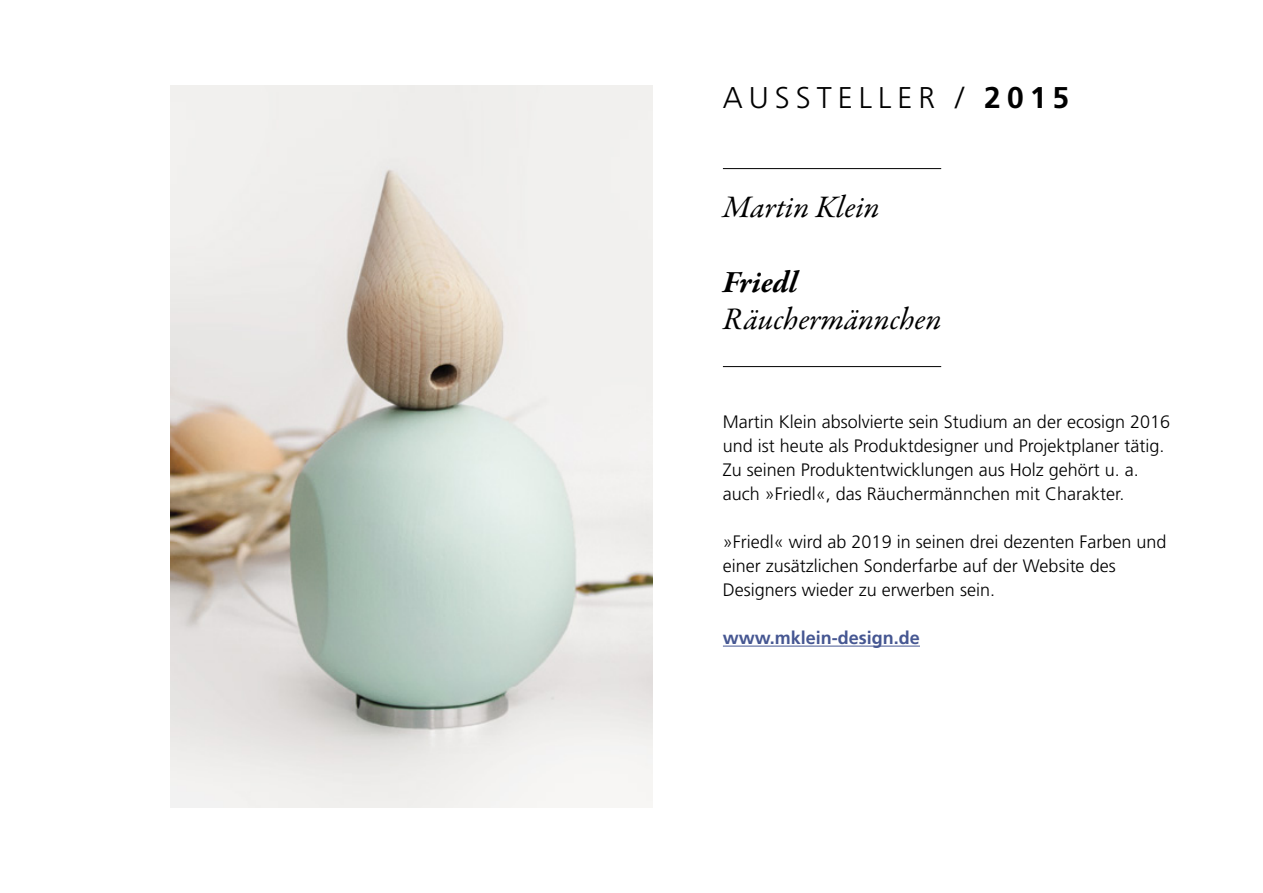
<style>
.page{position:relative;width:1263px;height:893px;background:#fff}
.page>*{position:absolute;margin:0;border:0;box-sizing:border-box;transform-origin:0 0}
.t1{font:italic 31.5px "Garamond Premr Pro";color:#000}
.t2{font:italic 700 31.5px "Garamond Premr Pro";color:#000}
.t3{font:300 30px "Frutiger LT Std";letter-spacing:.2em;color:#000}
.t4{font:300 18px/24px "Frutiger LT Std";color:#000}
.t5{font:700 18px "Frutiger LT Std";color:#465792}
.s1{font-weight:700}
</style>
<div class="page">
<img style="left:170px;top:85px;width:483px;height:723px">
<hr style="left:723px;top:646px;width:197px;height:1px;background:#465792">
<hr style="left:723px;top:366px;width:218px;height:1px;background:#000">
<hr style="left:723px;top:168px;width:218px;height:1px;background:#000">
<h2 class="t3" style="left:723px;top:80px;width:348px">AUSSTELLER / <span class="s1">2015</span></h2>
<h1 class="t1" style="left:723px;top:187px;width:158px">Martin Klein</h1>
<h1 class="t2" style="left:723px;top:263px;width:76px">Friedl</h1>
<h1 class="t1" style="left:723px;top:299px;width:220px">Räuchermännchen</h1>
<p class="t4" style="left:723px;top:410px;width:449px">Martin Klein absolvierte sein Studium an der ecosign 2016 und ist heute als Produktdesigner und Projektplaner tätig.<br>Zu seinen Produktentwicklungen aus Holz gehört u. a. auch »Friedl«, das Räuchermännchen mit Charakter.</p>
<p class="t4" style="left:723px;top:530px;width:445px">»Friedl« wird ab 2019 in seinen drei dezenten Farben und einer zusätzlichen Sonderfarbe auf der Website des<br>Designers wieder zu erwerben sein.</p>
<p class="t5" style="left:723px;top:627px;width:199px">www.mklein-design.de</p>
</div>
